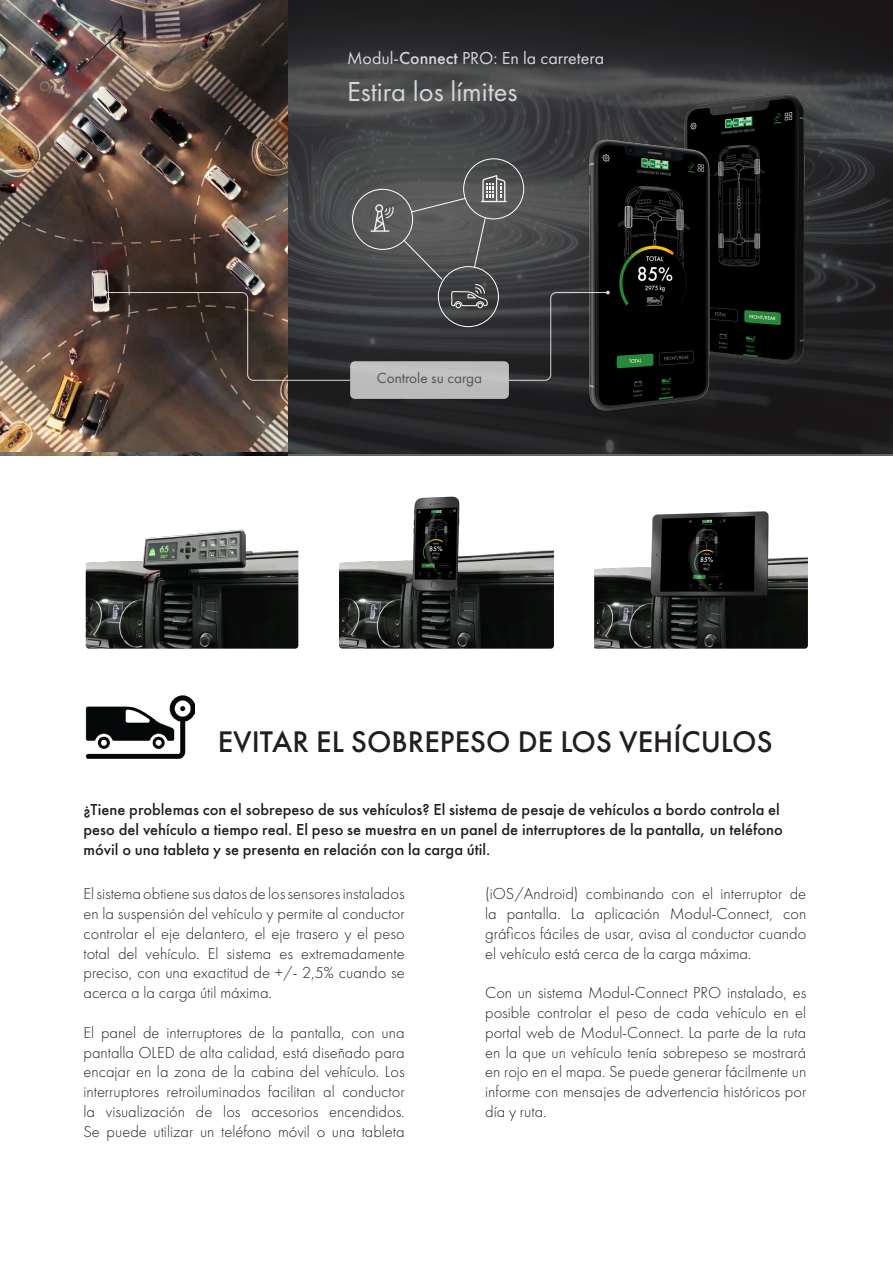
<style>
.page{position:relative;width:893px;height:1263px;background:#fff}
.page>*{position:absolute;margin:0;border:0;box-sizing:border-box;transform-origin:0 0}
.t1{font:500 30.9px "Futura";color:#231f20}
.t2{font:28.5px "Futura";color:#d5d6d8}
.t3{font:18px "Futura";color:#d5d6d8}
.t4{font:300 16.5px/19.8px "Futura";color:#231f20;text-align:justify}
.t5{font:500 16.5px/19.8px "Futura";color:#231f20}
.t6{font:15.3px "Futura";color:#69696c}
.s1{font-weight:500}
</style>
<div class="page">
<img style="left:85px;top:695px;width:110px;height:63px">
<img style="left:339px;top:496px;width:215px;height:153px">
<img style="left:86px;top:529px;width:212px;height:120px">
<img style="left:594px;top:511px;width:214px;height:138px">
<svg style="left:0;top:0;width:893px;height:456px;background:#333435"></svg>
<img style="left:0;top:0;width:288px;height:452px">
<img style="left:547px;top:71px;width:288px;height:378px">
<div style="left:463px;top:159px;width:61px;height:60px;border:1px solid #fff;border-radius:50%"></div>
<div style="left:438px;top:266px;width:61px;height:61px;border:1px solid #fff;border-radius:50%"></div>
<div style="left:352px;top:189px;width:61px;height:61px;border:1px solid #fff;border-radius:50%"></div>
<svg style="left:474px;top:217px;width:12px;height:51px"></svg>
<svg style="left:403px;top:240px;width:40px;height:40px;background:#555657"></svg>
<svg style="left:411px;top:198px;width:55px;height:15px"></svg>
<svg style="left:103px;top:291px;width:248px;height:90px;background:#3e3531"></svg>
<svg style="left:508px;top:291px;width:102px;height:90px;background:#2e2e30"></svg>
<svg style="left:451px;top:284px;width:37px;height:24px"></svg>
<svg style="left:370px;top:204px;width:24px;height:28px"></svg>
<svg style="left:481px;top:175px;width:26px;height:27px"></svg>
<div style="left:350px;top:361px;width:159px;height:38px;background:#bcbbbc;border-radius:5px"></div>
<p class="t3" style="left:347px;top:47px;width:259px">Modul-<span class="s1">Connect</span> PRO: En la carretera</p>
<p class="t2" style="left:347px;top:75px;width:172px">Estira los límites</p>
<p class="t6" style="left:377px;top:369px;width:107px">Controle su carga</p>
<p class="t1" style="left:218px;top:723px;width:556px">EVITAR EL SOBREPESO DE LOS VEHÍCULOS</p>
<p class="t5" style="left:83px;top:800px;width:701px">¿Tiene problemas con el sobrepeso de sus vehículos? El sistema de pesaje de vehículos a bordo controla el peso del vehículo a tiempo real. El peso se muestra en un panel de interruptores de la pantalla, un teléfono móvil o una tableta y se presenta en relación con la carga útil.</p>
<p class="t4" style="left:83px;top:884px;width:323px">El sistema obtiene sus datos de los sensores instalados en la suspensión del vehículo y permite al conductor controlar el eje delantero, el eje trasero y el peso total del vehículo. El sistema es extremadamente preciso, con una exactitud de +/- 2,5% cuando se acerca a la carga útil máxima.</p>
<p class="t4" style="left:83px;top:1022px;width:323px">El panel de interruptores de la pantalla, con una pantalla OLED de alta calidad, está diseñado para encajar en la zona de la cabina del vehículo. Los interruptores retroiluminados facilitan al conductor la visualización de los accesorios encendidos.<br>Se puede utilizar un teléfono móvil o una tableta</p>
<p class="t4" style="left:485px;top:884px;width:323px">(iOS/Android) combinando con el interruptor de la pantalla. La aplicación Modul-Connect, con gráficos fáciles de usar, avisa al conductor cuando el vehículo está cerca de la carga máxima.</p>
<p class="t4" style="left:485px;top:983px;width:323px">Con un sistema Modul-Connect PRO instalado, es posible controlar el peso de cada vehículo en el portal web de Modul-Connect. La parte de la ruta en la que un vehículo tenía sobrepeso se mostrará en rojo en el mapa. Se puede generar fácilmente un informe con mensajes de advertencia históricos por día y ruta.</p>
</div>
